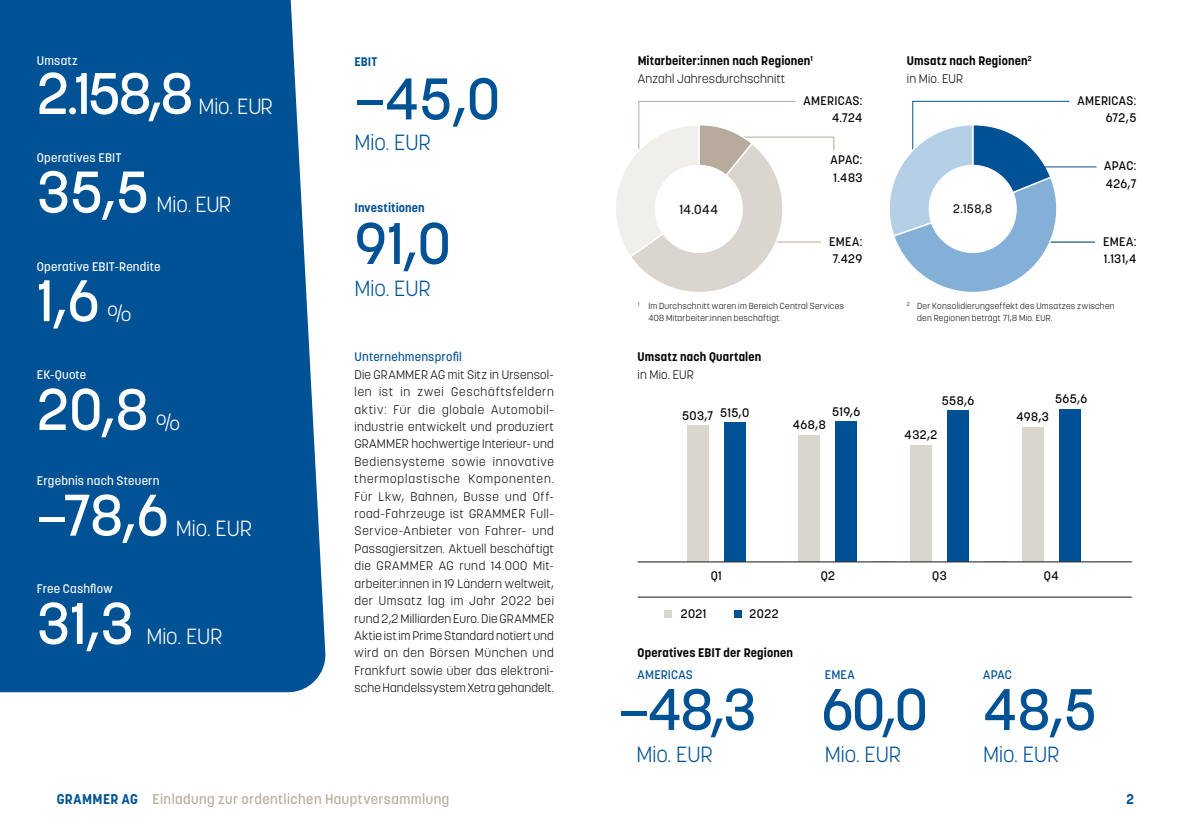
<style>
.page{position:relative;width:1191px;height:840px;background:#fff}
.page>*{position:absolute;margin:0;border:0;box-sizing:border-box;transform-origin:0 0}
.t1{font:500 58px "Korolev";letter-spacing:-.015em;color:#fff}
.t2{font:500 58px "Korolev";color:#005294}
.t3{font:300 21.8px "Korolev";letter-spacing:-.005em;color:#005294}
.t4{font:300 21.8px "Korolev";letter-spacing:-.005em;color:#fff}
.t5{font:500 14px "Korolev";letter-spacing:.035em;color:#b6ab9c}
.t6{font:700 14px "Korolev";letter-spacing:.025em;color:#005294}
.t7{font:500 13px "Korolev";color:#141714}
.t8{font:300 12.4px/17.4px "Korolev";letter-spacing:.015em;color:#020304;text-align:justify}
.t9{font:500 12.4px/17.4px "Korolev";letter-spacing:.025em;color:#020304}
.t10{font:700 12.4px/17.4px "Korolev";letter-spacing:.015em;color:#020304}
.t11{font:500 12.4px "Korolev";letter-spacing:.015em;color:#fff}
.t12{font:500 12.4px "Korolev";letter-spacing:.015em;color:#005294}
.t13{font:700 12.4px "Korolev";letter-spacing:.01em;color:#005294}
.t14{font:500 12.4px "Korolev";color:#141714}
.t15{font:500 11.6px "Korolev";letter-spacing:.03em;color:#b6ab9c}
.t16{font:700 11.6px "Korolev";color:#005294}
.t17{font:300 8.6px/11.6px "Korolev";letter-spacing:.03em;color:#020304}
.s1{font-weight:300}
.s2{font-size:14px}
.s3{font-weight:700;color:#005294}
</style>
<div class="page">
<svg style="left:616px;top:101px;width:218px;height:191px"></svg>
<div style="left:655px;top:165px;width:87px;height:87px;background:#fff;border-radius:50%"></div>
<div style="left:0;top:0;width:326px;height:691px;background:#005294"></div>
<div style="left:665px;top:610px;width:7px;height:7px;background:#dad5cd"></div>
<div style="left:734px;top:610px;width:7px;height:7px;background:#005294"></div>
<hr style="left:637px;top:596px;width:494px;height:1px;background:#141714">
<div style="left:1059px;top:409px;width:21px;height:152px;background:#005294"></div>
<div style="left:1021px;top:427px;width:22px;height:134px;background:#dad5cd"></div>
<div style="left:947px;top:411px;width:22px;height:150px;background:#005294"></div>
<div style="left:910px;top:445px;width:21px;height:116px;background:#dad5cd"></div>
<div style="left:835px;top:421px;width:22px;height:140px;background:#005294"></div>
<div style="left:798px;top:435px;width:22px;height:126px;background:#dad5cd"></div>
<div style="left:724px;top:422px;width:21px;height:139px;background:#005294"></div>
<div style="left:687px;top:425px;width:21px;height:136px;background:#dad5cd"></div>
<hr style="left:637px;top:561px;width:494px;height:1px;background:#141714">
<svg style="left:889px;top:101px;width:208px;height:191px"></svg>
<div style="left:929px;top:165px;width:87px;height:87px;background:#fff;border-radius:50%"></div>
<p class="t11" style="left:37px;top:53px;width:42px">Umsatz</p>
<h1 class="t1" style="left:37px;top:57px;width:158px">2.158,8</h1>
<h2 class="t4" style="left:198px;top:92px;width:76px">Mio. EUR</h2>
<p class="t11" style="left:37px;top:150px;width:86px">Operatives EBIT</p>
<h1 class="t1" style="left:37px;top:155px;width:114px">35,5</h1>
<h2 class="t4" style="left:157px;top:191px;width:76px">Mio. EUR</h2>
<p class="t11" style="left:37px;top:258px;width:125px">Operative EBIT-Rendite</p>
<h1 class="t1" style="left:37px;top:264px;width:64px">1,6</h1>
<h2 class="t4" style="left:107px;top:299px;width:26px">%</h2>
<p class="t11" style="left:37px;top:367px;width:51px">EK-Quote</p>
<h1 class="t1" style="left:37px;top:372px;width:113px">20,8</h1>
<h2 class="t4" style="left:156px;top:408px;width:26px">%</h2>
<p class="t11" style="left:37px;top:472px;width:124px">Ergebnis nach Steuern</p>
<h1 class="t1" style="left:37px;top:478px;width:133px">–78,6</h1>
<h2 class="t4" style="left:176px;top:514px;width:78px">Mio. EUR</h2>
<p class="t11" style="left:37px;top:580px;width:77px">Free Cashflow</p>
<h1 class="t1" style="left:37px;top:586px;width:98px">31,3</h1>
<h2 class="t4" style="left:146px;top:622px;width:78px">Mio. EUR</h2>
<p class="t13" style="left:354px;top:53px;width:24px">EBIT</p>
<h1 class="t2" style="left:354px;top:62px;width:147px">–45,0</h1>
<h2 class="t3" style="left:354px;top:128px;width:78px">Mio. EUR</h2>
<p class="t13" style="left:354px;top:199px;width:72px">Investitionen</p>
<h1 class="t2" style="left:354px;top:207px;width:98px">91,0</h1>
<h2 class="t3" style="left:354px;top:274px;width:78px">Mio. EUR</h2>
<p class="t12" style="left:354px;top:349px;width:109px">Unternehmensprofil</p>
<p class="t8" style="left:354px;top:365px;width:201px">Die GRAMMER AG mit Sitz in Ursensol&shy;len ist in zwei Geschäftsfeldern aktiv: Für die globale Automobil&shy;industrie entwickelt und produziert GRAMMER hochwertige Interieur- und Bediensysteme sowie innovative thermoplastische Komponenten.<br>Für Lkw, Bahnen, Busse und Off&shy;road-Fahrzeuge ist GRAMMER Full-Service-Anbieter von Fahrer- und Passagiersitzen. Aktuell beschäftigt die GRAMMER AG rund 14.000 Mit&shy;arbeiter:innen in 19 Ländern weltweit, der Umsatz lag im Jahr 2022 bei rund 2,2 Milliarden Euro. Die GRAMMER Aktie ist im Prime Standard notiert und wird an den Börsen München und Frankfurt sowie über das elektroni&shy;sche Handelssystem Xetra gehandelt.</p>
<p class="t10" style="left:637px;top:52px;width:177px">Mitarbeiter:innen nach Regionen<sup>1<br></sup><span class="s1">Anzahl Jahresdurchschnitt</span></p>
<p class="t10" style="left:907px;top:52px;width:126px">Umsatz nach Regionen<sup>2 </sup><span class="s1">in Mio. EUR</span></p>
<p class="t9" style="left:803px;top:92px;width:61px;text-align:right">AMERICAS:<br>4.724</p>
<p class="t9" style="left:1077px;top:91px;width:61px;text-align:right">AMERICAS:<br>672,5</p>
<p class="t9" style="left:830px;top:151px;width:34px">APAC:<br>1.483</p>
<p class="t9" style="left:1104px;top:157px;width:34px">APAC:<br>426,7</p>
<p class="t7" style="left:679px;top:201px;width:40px">14.044</p>
<p class="t14" style="left:953px;top:201px;width:40px">2.158,8</p>
<p class="t9" style="left:829px;top:232px;width:35px">EMEA:<br>7.429</p>
<p class="t9" style="left:1103px;top:232px;width:35px">EMEA:<br>1.131,4</p>
<p class="t17" style="left:648px;top:300px;width:197px;text-indent:-10px"><sup>1</sup> Im Durchschnitt waren im Bereich Central Services<br>408 Mitarbeiter:innen beschäftigt.</p>
<p class="t17" style="left:917px;top:300px;width:199px;text-indent:-10px"><sup>2</sup> Der Konsolidierungseffekt des Umsatzes zwischen den Regionen beträgt 71,8 Mio. EUR.</p>
<p class="t10" style="left:637px;top:348px;width:125px">Umsatz nach Quartalen</p>
<p class="t8" style="left:637px;top:365px;width:58px">in Mio. EUR</p>
<p class="t9" style="left:682px;top:405px;width:69px">503,7 515,0</p>
<p class="t9" style="left:832px;top:402px;width:30px">519,6</p>
<p class="t9" style="left:793px;top:416px;width:34px">468,8</p>
<p class="t9" style="left:941px;top:392px;width:34px">558,6</p>
<p class="t9" style="left:904px;top:425px;width:34px">432,2</p>
<p class="t9" style="left:1055px;top:390px;width:34px">565,6</p>
<p class="t9" style="left:1016px;top:408px;width:34px">498,3</p>
<p class="t9" style="left:710px;top:566px;width:13px">Q1</p>
<p class="t9" style="left:820px;top:566px;width:16px">Q2</p>
<p class="t9" style="left:932px;top:566px;width:16px">Q3</p>
<p class="t9" style="left:1043px;top:566px;width:16px">Q4</p>
<p class="t9" style="left:681px;top:604px;width:27px">2021</p>
<p class="t9" style="left:749px;top:604px;width:31px">2022</p>
<p class="t10" style="left:637px;top:644px;width:157px">Operatives EBIT der Regionen</p>
<p class="t12" style="left:637px;top:666px;width:57px">AMERICAS</p>
<h1 class="t2" style="left:618px;top:672px;width:139px">–48,3</h1>
<h2 class="t3" style="left:636px;top:740px;width:78px">Mio. EUR</h2>
<p class="t12" style="left:825px;top:666px;width:31px">EMEA</p>
<h1 class="t2" style="left:821px;top:672px;width:108px">60,0</h1>
<h2 class="t3" style="left:825px;top:740px;width:78px">Mio. EUR</h2>
<p class="t12" style="left:983px;top:666px;width:30px">APAC</p>
<h1 class="t2" style="left:983px;top:672px;width:115px">48,5</h1>
<h2 class="t3" style="left:983px;top:740px;width:78px">Mio. EUR</h2>
<p class="t5" style="left:152px;top:790px;width:298px">Einladung zur ordentlichen Hauptversammlung</p>
<p class="t16" style="left:1125px;top:793px;width:10px">9<span class="s2">2</span></p>
<p class="t6" style="left:57px;top:790px;width:83px">GRAMMER AG</p>
<p class="t15" style="left:75px;top:793px;width:186px"><span class="s3">GRAMMER</span> Geschäftsbericht 2022</p>
</div>
